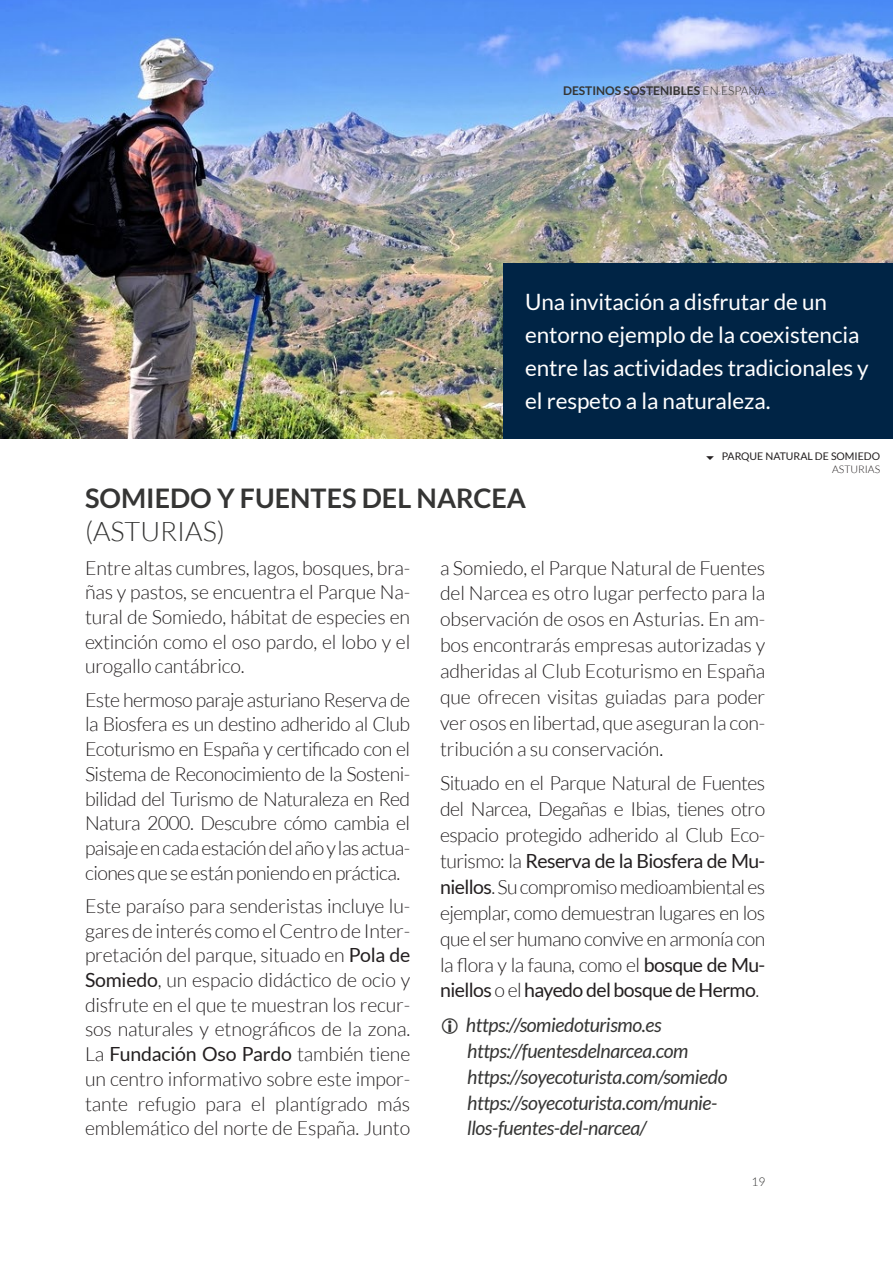
<style>
.page{position:relative;width:893px;height:1263px;background:#fff}
.page>*{position:absolute;margin:0;border:0;box-sizing:border-box;transform-origin:0 0}
.t1{font:700 27px/33.8px "Lato";color:#353534}
.Destacado{font:22.5px/33px "Lato";letter-spacing:-.005em;color:#fff}
.Body{font:300 19.5px/24.8px "Lato";letter-spacing:-.01em;color:#231f20;text-align:justify}
.t2{font:italic 19.5px/26px "Lato";letter-spacing:-.02em;color:#353534}
.t3{font:700 12px "Lato";color:#353534}
.t4{font:300 12px "Lato";color:#353534}
.t5{font:10.5px "Lato";color:#231f20}
.SUBPIE_ARRIBA{font:300 10.5px "Lato";color:#231f20}
.s1{font-weight:300}
.s2{font-weight:400}
.s3{color:#000}
</style>
<div class="page">
<img style="left:0;top:0;width:893px;height:438px">
<div style="left:504px;top:263px;width:389px;height:175px;background:#002445"></div>
<p class="t3" style="left:563px;top:83px;width:204px">DESTINOS SOSTENIBLES <span class="s1">EN ESPAÑA</span></p>
<p class="Destacado" style="left:525px;top:285px;width:345px">Una invitación a disfrutar de un entorno ejemplo de la coexistencia entre las actividades tradicionales y el respeto a la naturaleza.</p>
<p class="t5" style="left:722px;top:451px;width:160px">PARQUE NATURAL DE SOMIEDO</p>
<p class="SUBPIE_ARRIBA" style="left:832px;top:464px;width:50px">ASTURIAS</p>
<h2 class="t1" style="left:85px;top:480px;width:443px">SOMIEDO Y FUENTES DEL NARCEA <span class="s1">(ASTURIAS)</span></h2>
<p class="Body" style="left:85px;top:555px;width:327px">Entre altas cumbres, lagos, bosques, bra&shy;ñas y pastos, se encuentra el Parque Na&shy;tural de Somiedo, hábitat de especies en extinción como el oso pardo, el lobo y el urogallo cantábrico.</p>
<p class="Body" style="left:85px;top:687px;width:327px">Este hermoso paraje asturiano Reserva de la Biosfera es un destino adherido al Club Ecoturismo en España y certificado con el Sistema de Reconocimiento de la Sosteni&shy;bilidad del Turismo de Naturaleza en Red Natura 2000. Descubre cómo cambia el paisaje en cada estación del año y las actua&shy;ciones que se están poniendo en práctica.</p>
<p class="Body" style="left:85px;top:893px;width:327px">Este paraíso para senderistas incluye lu&shy;gares de interés como el Centro de Inter&shy;pretación del parque, situado en <span class="s2">Pola de Somiedo</span>, un espacio didáctico de ocio y disfrute en el que te muestran los recur&shy;sos naturales y etnográficos de la zona.<br>La <span class="s2">Fundación Oso Pardo</span> también tiene un centro informativo sobre este impor&shy;tante refugio para el plantígrado más emblemático del norte de España. Junto</p>
<p class="Body" style="left:440px;top:555px;width:327px;line-height:26px">a Somiedo, el Parque Natural de Fuentes del Narcea es otro lugar perfecto para la observación de osos en Asturias. En am&shy;bos encontrarás empresas autorizadas y adheridas al Club Ecoturismo en España que ofrecen visitas guiadas para poder ver osos en libertad, que aseguran la con&shy;tribución a su conservación<span class="s3">.</span></p>
<p class="Body" style="left:440px;top:770px;width:327px;line-height:26px">Situado en el Parque Natural de Fuentes del Narcea, Degañas e Ibias, tienes otro espacio protegido adherido al Club Eco&shy;turismo: la <span class="s2">Reserva de la Biosfera de Mu&shy;niellos</span>. Su compromiso medioambiental es ejemplar, como demuestran lugares en los que el ser humano convive en armonía con la flora y la fauna, como el <span class="s2">bosque de Mu&shy;niellos</span> o el <span class="s2">hayedo del bosque de Hermo</span>.</p>
<p class="t2" style="left:466px;top:1012px;width:263px">https://somiedoturismo.es https://fuentesdelnarcea.com https://soyecoturista.com/somiedo https://soyecoturista.com/munie&shy;llos-fuentes-del-narcea/</p>
<p class="t4" style="left:751px;top:1175px;width:15px">19</p>
</div>
